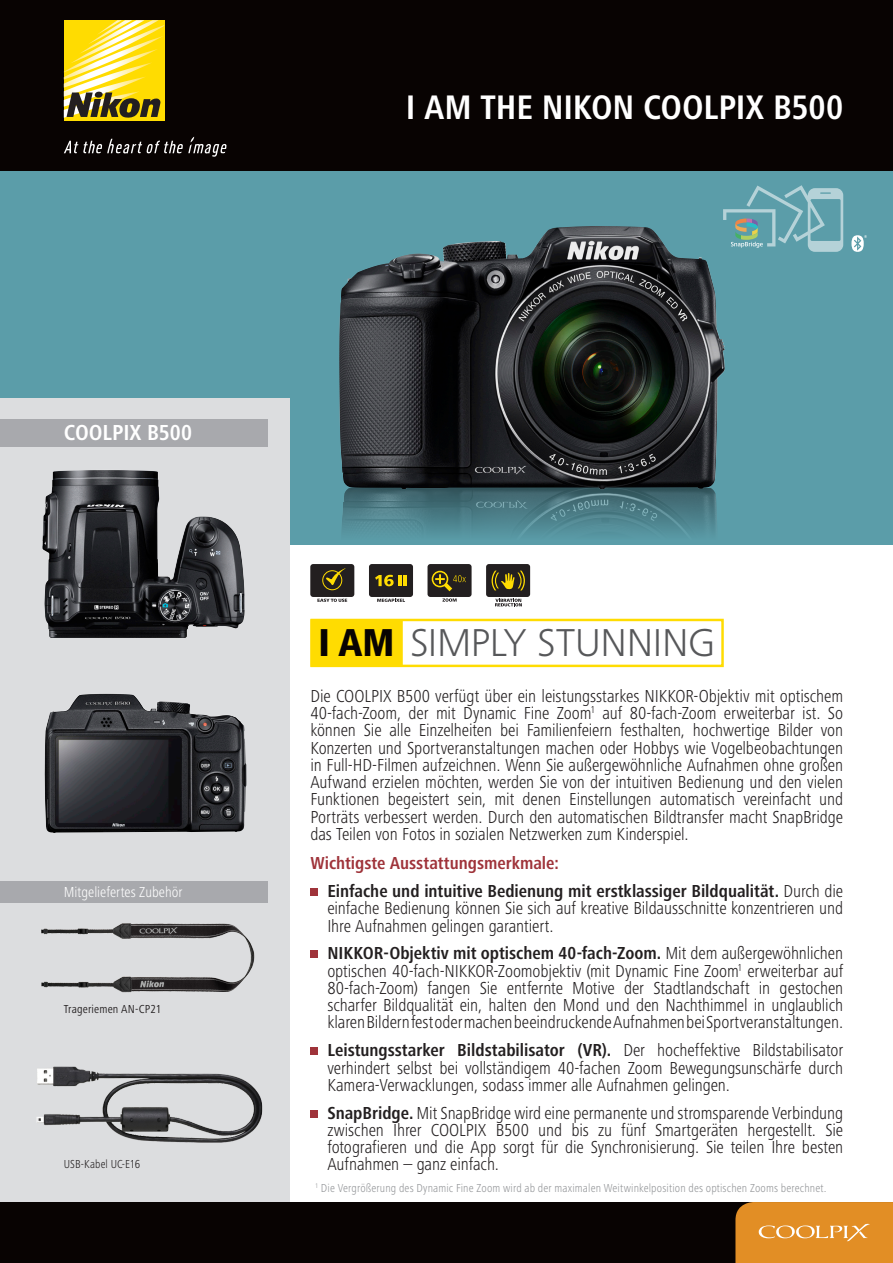
<style>
.page{position:relative;width:893px;height:1263px;background:#fff}
.page>*{position:absolute;margin:0;border:0;box-sizing:border-box;transform-origin:0 0}
.t1{font:300 40.35px "Frutiger Next LTW1 G";letter-spacing:-.01em;color:#57585a}
.t2{font:700 condensed 35.25px "Frutiger Next LTW1 G";letter-spacing:-.005em;color:#fff}
.t3{font:700 condensed 22.5px "Frutiger Next LTW1 G";color:#fff}
.COPY{font:300 condensed 18px/17.2px "Frutiger Next LTW1 G";letter-spacing:-.005em;color:#231f20;text-align:justify}
.COPY-2{font:700 condensed 18px "Frutiger Next LTW1 G";color:#9f333a}
.t4{font:300 condensed 15px "Frutiger Next LTW1 G";color:#fff}
.SPECIFICATIONS_left{font:300 condensed 12px "Frutiger Next LTW1 G";letter-spacing:.01em;color:#939598}
.t5{font:condensed 12px "Frutiger Next LTW1 G";letter-spacing:.015em;color:#231f20}
.SPECIFICATIONS_right{font:300 condensed 12px "Frutiger Next LTW1 G";letter-spacing:.005em;color:#231f20}
.s1{font-weight:800;font-stretch:condensed;color:#080302}
.s2{font-weight:700}
</style>
<div class="page">
<div style="left:0;top:170px;width:893px;height:374px;background:#5b9da9"></div>
<div style="left:0;top:398px;width:289px;height:804px;background:#dcdddf"></div>
<div style="left:0;top:0;width:893px;height:170px;background:#080302"></div>
<div style="left:0;top:1202px;width:893px;height:61px;background:#080302"></div>
<svg style="left:735px;top:1202px;width:158px;height:61px;background:#e0902c"></svg>
<div style="left:64px;top:20px;width:100px;height:101px;background:#ffdc01"></div>
<svg style="left:64px;top:20px;width:100px;height:98px"></svg>
<svg style="left:64px;top:137px;width:162px;height:20px"></svg>
<div style="left:310px;top:564px;width:44px;height:33px;background:#231f20;border-radius:3px"></div>
<div style="left:322px;top:570px;width:20px;height:20px;border:1px solid #ffdc01;border-radius:50%"></div>
<svg style="left:326px;top:568px;width:19px;height:17px"></svg>
<svg style="left:317px;top:599px;width:30px;height:3px"></svg>
<div style="left:369px;top:564px;width:44px;height:33px;background:#231f20;border-radius:3px"></div>
<svg style="left:375px;top:575px;width:32px;height:11px"></svg>
<svg style="left:377px;top:599px;width:28px;height:3px"></svg>
<div style="left:427px;top:564px;width:45px;height:33px;background:#231f20;border-radius:3px"></div>
<svg style="left:442px;top:598px;width:15px;height:4px"></svg>
<svg style="left:432px;top:571px;width:34px;height:20px"></svg>
<div style="left:486px;top:564px;width:44px;height:33px;background:#231f20;border-radius:3px"></div>
<svg style="left:492px;top:571px;width:33px;height:19px"></svg>
<svg style="left:495px;top:599px;width:27px;height:7px"></svg>
<div style="left:310px;top:888px;width:8px;height:7px;background:#9f333a"></div>
<div style="left:310px;top:951px;width:8px;height:7px;background:#9f333a"></div>
<div style="left:310px;top:1047px;width:8px;height:8px;background:#9f333a"></div>
<div style="left:310px;top:1110px;width:8px;height:7px;background:#9f333a"></div>
<div style="left:0;top:420px;width:268px;height:27px;background:#a8a9ad"></div>
<div style="left:0;top:881px;width:268px;height:21px;background:#a8a9ad"></div>
<img style="left:45px;top:694px;width:201px;height:139px">
<img style="left:42px;top:470px;width:203px;height:168px">
<img style="left:36px;top:1066px;width:227px;height:77px">
<svg style="left:851px;top:235px;width:16px;height:17px"></svg>
<svg style="left:723px;top:185px;width:120px;height:67px"></svg>
<img style="left:342px;top:489px;width:375px;height:45px">
<img style="left:339px;top:226px;width:378px;height:263px">
<img style="left:41px;top:923px;width:214px;height:70px">
<div style="left:310px;top:619px;width:414px;height:48px;border:2px solid #ffdc01"></div>
<div style="left:310px;top:619px;width:93px;height:48px;background:#ffdc01;border:1px solid #ffdc01"></div>
<p class="t2" style="left:406px;top:87px;width:439px">I AM THE NIKON COOLPIX B500</p>
<p class="t3" style="left:64px;top:420px;width:130px">COOLPIX B500</p>
<p class="t4" style="left:64px;top:883px;width:120px">Mitgeliefertes Zubehör</p>
<p class="t5" style="left:64px;top:1002px;width:99px">Trageriemen AN-CP21</p>
<p class="SPECIFICATIONS_right" style="left:64px;top:1157px;width:78px">USB-Kabel UC-E16</p>
<p class="t1" style="left:318px;top:620px;width:398px"><span class="s1">I AM</span> SIMPLY STUNNING</p>
<p class="COPY" style="left:310px;top:687px;width:534px">Die COOLPIX B500 verfügt über ein leistungsstarkes NIKKOR-Objektiv mit optischem 40-fach-Zoom, der mit Dynamic Fine Zoom<sup>1</sup> auf 80-fach-Zoom erweiterbar ist. So können Sie alle Einzelheiten bei Familienfeiern festhalten, hochwertige Bilder von Konzerten und Sportveranstaltungen machen oder Hobbys wie Vogelbeobachtungen in Full-HD-Filmen aufzeichnen. Wenn Sie außergewöhnliche Aufnahmen ohne großen Aufwand erzielen möchten, werden Sie von der intuitiven Bedienung und den vielen Funktionen begeistert sein, mit denen Einstellungen automatisch vereinfacht und Porträts verbessert werden. Durch den automatischen Bildtransfer macht SnapBridge das Teilen von Fotos in sozialen Netzwerken zum Kinderspiel.</p>
<p class="COPY-2" style="left:310px;top:853px;width:250px">Wichtigste Ausstattungsmerkmale:</p>
<p class="COPY" style="left:327px;top:882px;width:517px"><span class="s2">Einfache und intuitive Bedienung mit erstklassiger Bildqualität.</span> Durch die einfache Bedienung können Sie sich auf kreative Bildausschnitte konzentrieren und Ihre Aufnahmen gelingen garantiert.</p>
<p class="COPY" style="left:327px;top:945px;width:517px"><span class="s2">NIKKOR-Objektiv mit optischem 40-fach-Zoom.</span> Mit dem außergewöhnlichen optischen 40-fach-NIKKOR-Zoomobjektiv (mit Dynamic Fine Zoom<sup>1</sup> erweiterbar auf 80-fach-Zoom) fangen Sie entfernte Motive der Stadtlandschaft in gestochen scharfer Bildqualität ein, halten den Mond und den Nachthimmel in unglaublich klaren Bildern fest oder machen beeindruckende Aufnahmen bei Sportveranstaltungen.</p>
<p class="COPY" style="left:327px;top:1042px;width:517px"><span class="s2">Leistungsstarker Bildstabilisator (VR).</span> Der hocheffektive Bildstabilisator verhindert selbst bei vollständigem 40-fachen Zoom Bewegungsunschärfe durch Kamera-Verwacklungen, sodass immer alle Aufnahmen gelingen.</p>
<p class="COPY" style="left:327px;top:1104px;width:517px"><span class="s2">SnapBridge.</span> Mit SnapBridge wird eine permanente und stromsparende Verbindung zwischen Ihrer COOLPIX B500 und bis zu fünf Smartgeräten hergestellt. Sie fotografieren und die App sorgt für die Synchronisierung. Sie teilen Ihre besten Aufnahmen – ganz einfach.</p>
<p class="SPECIFICATIONS_left" style="left:315px;top:1181px;width:513px"><sup>1</sup> Die Vergrößerung des Dynamic Fine Zoom wird ab der maximalen Weitwinkelposition des optischen Zooms berechnet.</p>
</div>
